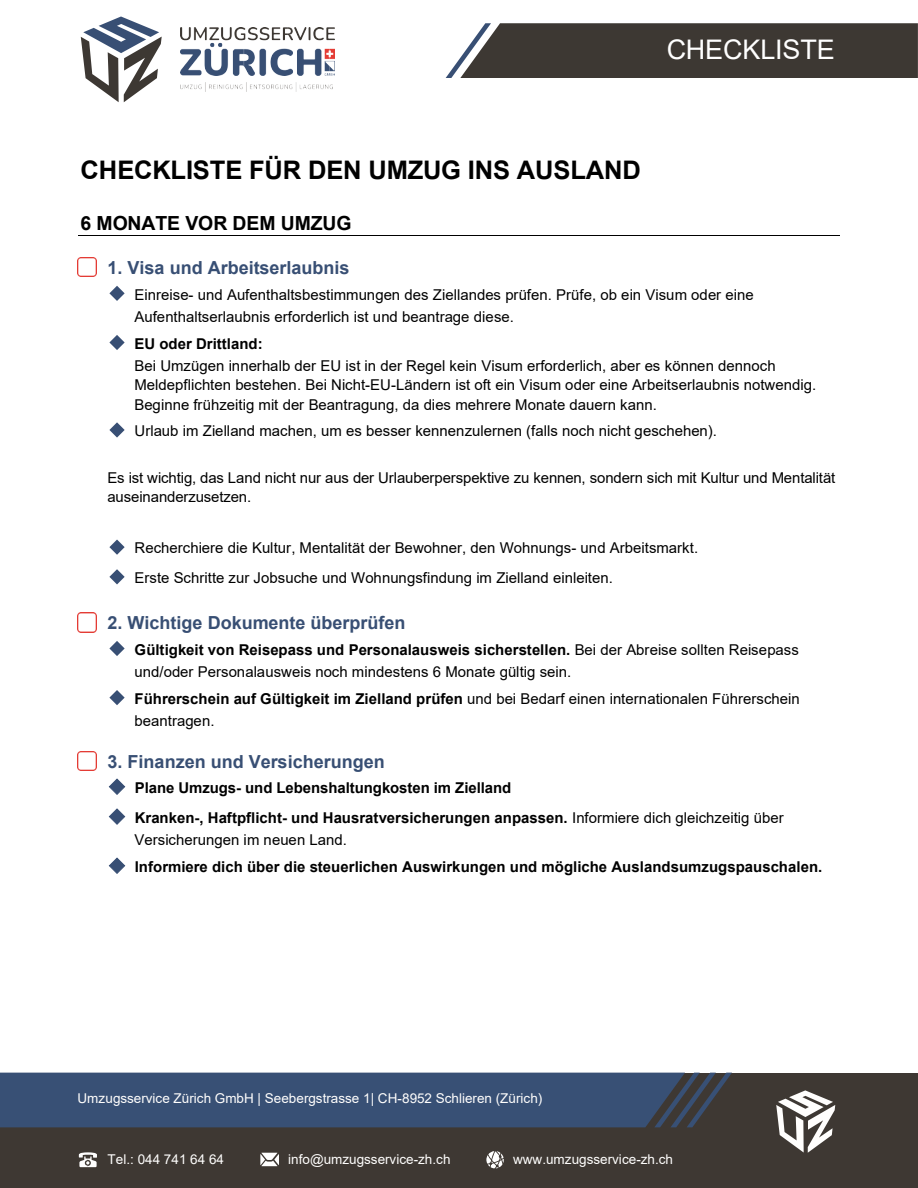
<style>
.page{position:relative;width:918px;height:1188px;background:#fff}
.page>*{position:absolute;margin:0;border:0;box-sizing:border-box;transform-origin:0 0}
.t1{font:27px "Arial";letter-spacing:-.005em;color:#fff}
.t2{font:700 25.5px "Arial";letter-spacing:-.005em;color:#000}
.t3{font:700 19.5px "Arial";color:#000}
.t4{font:700 18px "Arial";color:#384f74}
.t5{font:15px/22.6px "Arial";color:#000}
.t6{font:700 15px/29.8px "Arial";color:#000}
.t7{font:13.5px "Arial";letter-spacing:.005em;color:#fffefd}
.s1{font-weight:700}
.s2{font-weight:400}
</style>
<div class="page">
<svg style="left:81px;top:16px;width:81px;height:86px"></svg>
<svg style="left:446px;top:23px;width:472px;height:55px;background:#494541"></svg>
<img style="left:180px;top:28px;width:154px;height:48px">
<img style="left:180px;top:82px;width:153px;height:9px">
<div style="left:0;top:1073px;width:918px;height:114px;background:#3e3833"></div>
<svg style="left:0;top:1073px;width:732px;height:54px;background:#384e6f"></svg>
<div style="left:78px;top:1091px;width:632px;height:24px;background:#385075"></div>
<svg style="left:79px;top:1152px;width:18px;height:15px"></svg>
<svg style="left:486px;top:1151px;width:18px;height:17px"></svg>
<svg style="left:776px;top:1090px;width:59px;height:63px"></svg>
<svg style="left:260px;top:1153px;width:19px;height:13px"></svg>
<hr style="left:79px;top:236px;width:761px;height:1px;background:#000">
<svg style="left:109px;top:286px;width:16px;height:15px"></svg>
<svg style="left:109px;top:335px;width:16px;height:15px"></svg>
<svg style="left:109px;top:422px;width:16px;height:16px"></svg>
<svg style="left:109px;top:540px;width:16px;height:15px"></svg>
<svg style="left:109px;top:569px;width:16px;height:15px"></svg>
<svg style="left:109px;top:641px;width:16px;height:15px"></svg>
<svg style="left:109px;top:690px;width:16px;height:15px"></svg>
<svg style="left:109px;top:778px;width:16px;height:17px"></svg>
<svg style="left:109px;top:808px;width:16px;height:17px"></svg>
<svg style="left:109px;top:857px;width:16px;height:17px"></svg>
<img style="left:78px;top:258px;width:19px;height:19px">
<img style="left:78px;top:613px;width:19px;height:19px">
<img style="left:78px;top:751px;width:19px;height:19px">
<h1 class="t1" style="left:667px;top:31px;width:170px">CHECKLISTE</h1>
<h2 class="t2" style="left:81px;top:152px;width:562px">CHECKLISTE FÜR DEN UMZUG INS AUSLAND</h2>
<h3 class="t3" style="left:81px;top:209px;width:272px">6 MONATE VOR DEM UMZUG</h3>
<p class="t4" style="left:107px;top:255px;width:244px">1. Visa und Arbeitserlaubnis</p>
<p class="t5" style="left:135px;top:283px;width:621px">Einreise- und Aufenthaltsbestimmungen des Ziellandes prüfen. Prüfe, ob ein Visum oder eine<br>Aufenthaltserlaubnis erforderlich ist und beantrage diese.</p>
<p class="t6" style="left:135px;top:329px;width:130px">EU oder Drittland:</p>
<p class="t5" style="left:134px;top:356px;width:683px;line-height:19.2px">Bei Umzügen innerhalb der EU ist in der Regel kein Visum erforderlich, aber es können dennoch<br>Meldepflichten bestehen. Bei Nicht-EU-Ländern ist oft ein Visum oder eine Arbeitserlaubnis notwendig.<br>Beginne frühzeitig mit der Beantragung, da dies mehrere Monate dauern kann.</p>
<p class="t5" style="left:135px;top:419px;width:584px">Urlaub im Zielland machen, um es besser kennenzulernen (falls noch nicht geschehen).</p>
<p class="t5" style="left:108px;top:468px;width:729px;line-height:19.2px">Es ist wichtig, das Land nicht nur aus der Urlauberperspektive zu kennen, sondern sich mit Kultur und Mentalität auseinanderzusetzen.</p>
<p class="t5" style="left:135px;top:533px;width:565px;line-height:29.7px">Recherchiere die Kultur, Mentalität der Bewohner, den Wohnungs- und Arbeitsmarkt.<br>Erste Schritte zur Jobsuche und Wohnungsfindung im Zielland einleiten.</p>
<p class="t4" style="left:107px;top:610px;width:300px">2. Wichtige Dokumente überprüfen</p>
<p class="t5" style="left:135px;top:638px;width:666px"><span class="s1">Gültigkeit von Reisepass und Personalausweis sicherstellen.</span> Bei der Abreise sollten Reisepass und/oder Personalausweis noch mindestens 6 Monate gültig sein.</p>
<p class="t5" style="left:135px;top:687px;width:667px"><span class="s1">Führerschein auf Gültigkeit im Zielland prüfen</span> und bei Bedarf einen internationalen Führerschein beantragen.</p>
<p class="t4" style="left:107px;top:749px;width:279px">3. Finanzen und Versicherungen</p>
<p class="t6" style="left:135px;top:773px;width:650px">Plane Umzugs- und Lebenshaltungkosten im Zielland<br>Kranken-, Haftpflicht- und Hausratversicherungen anpassen. <span class="s2">Informiere dich gleichzeitig über</span></p>
<p class="t5" style="left:135px;top:829px;width:214px">Versicherungen im neuen Land.</p>
<p class="t6" style="left:135px;top:852px;width:689px">Informiere dich über die steuerlichen Auswirkungen und mögliche Auslandsumzugspauschalen.</p>
<p class="t7" style="left:78px;top:1089px;width:466px">Umzugsservice Zürich GmbH | Seebergstrasse 1| CH-8952 Schlieren (Zürich)</p>
<p class="t7" style="left:108px;top:1150px;width:118px">Tel.: 044 741 64 64</p>
<p class="t7" style="left:288px;top:1150px;width:164px">info@umzugsservice-zh.ch</p>
<p class="t7" style="left:513px;top:1150px;width:161px">www.umzugsservice-zh.ch</p>
</div>
